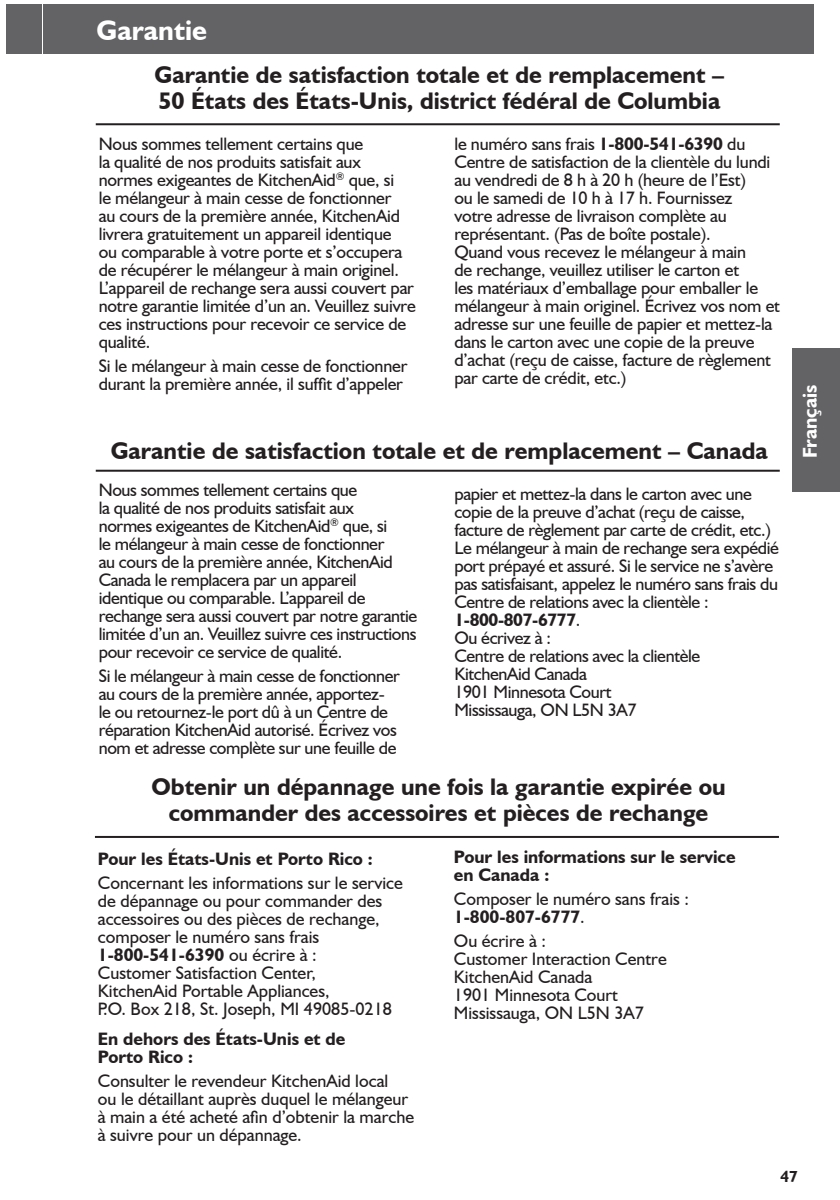
<style>
.page{position:relative;width:840px;height:1200px;background:#fff}
.page>*{position:absolute;margin:0;border:0;box-sizing:border-box;transform-origin:0 0}
.t1{font:700 28px "Humanist 521 BT";color:#fff}
.t2{font:700 24px/26px "Humanist 521 BT";color:#231f20}
.t3{font:700 20px "Humanist 521 BT";color:#fff}
.t4{font:18px/18px "Humanist 521 BT";letter-spacing:-.01em;color:#231f20}
.t5{font:700 18px/18px "Humanist 521 BT";color:#231f20}
.t6{font:700 16px "Humanist 521 BT";color:#231f20}
.s1{font-weight:700}
</style>
<div class="page">
<div style="left:6px;top:5px;width:36px;height:49px;background:#636366"></div>
<div style="left:43px;top:5px;width:770px;height:49px;background:#636366"></div>
<div style="left:792px;top:348px;width:48px;height:144px;background:#636366"></div>
<hr style="left:96px;top:123px;width:684px;height:2px;background:#231f20">
<hr style="left:96px;top:470px;width:684px;height:2px;background:#231f20">
<hr style="left:95px;top:836px;width:684px;height:2px;background:#231f20">
<hr style="left:0;top:0;width:30px;height:1px;background:#000">
<hr style="left:0;top:1199px;width:30px;height:1px;background:#000">
<h1 class="t1" style="left:97px;top:14px;width:112px">Garantie</h1>
<h2 class="t2" style="left:155px;top:62px;width:571px">Garantie de satisfaction totale et de remplacement –<br>50 États des États-Unis, district fédéral de Columbia</h2>
<p class="t4" style="left:99px;top:134px;width:319px">Nous sommes tellement certains que<br>la qualité de nos produits satisfait aux normes exigeantes de KitchenAid<sup>®</sup> que, si<br>le mélangeur à main cesse de fonctionner<br>au cours de la première année, KitchenAid livrera gratuitement un appareil identique<br>ou comparable à votre porte et s’occupera de récupérer le mélangeur à main originel.<br>L’appareil de rechange sera aussi couvert par notre garantie limitée d’un an. Veuillez suivre ces instructions pour recevoir ce service de qualité.</p>
<p class="t4" style="left:99px;top:356px;width:310px">Si le mélangeur à main cesse de fonctionner durant la première année, il suffit d’appeler</p>
<p class="t4" style="left:454px;top:135px;width:327px">le numéro sans frais <span class="s1">1-800-541-6390</span> du Centre de satisfaction de la clientèle du lundi au vendredi de 8 h à 20 h (heure de l’Est)<br>ou le samedi de 10 h à 17 h. Fournissez<br>votre adresse de livraison complète au représentant. (Pas de boîte postale).<br>Quand vous recevez le mélangeur à main<br>de rechange, veuillez utiliser le carton et<br>les matériaux d’emballage pour emballer le mélangeur à main originel. Écrivez vos nom et adresse sur une feuille de papier et mettez-la dans le carton avec une copie de la preuve d’achat (reçu de caisse, facture de règlement par carte de crédit, etc.)</p>
<h2 class="t2" style="left:111px;top:438px;width:659px">Garantie de satisfaction totale et de remplacement – Canada</h2>
<p class="t4" style="left:99px;top:481px;width:320px">Nous sommes tellement certains que<br>la qualité de nos produits satisfait aux<br>normes exigeantes de KitchenAid<sup>®</sup> que, si<br>le mélangeur à main cesse de fonctionner<br>au cours de la première année, KitchenAid Canada le remplacera par un appareil identique ou comparable. L’appareil de rechange sera aussi couvert par notre garantie limitée d’un an. Veuillez suivre ces instructions pour recevoir ce service de qualité.</p>
<p class="t4" style="left:99px;top:667px;width:303px">Si le mélangeur à main cesse de fonctionner au cours de la première année, apportez&shy;le ou retournez-le port dû à un Centre de réparation KitchenAid autorisé. Écrivez vos nom et adresse complète sur une feuille de</p>
<p class="t4" style="left:454px;top:485px;width:326px">papier et mettez-la dans le carton avec une copie de la preuve d’achat (reçu de caisse, facture de règlement par carte de crédit, etc.)<br>Le mélangeur à main de rechange sera expédié port prépayé et assuré. Si le service ne s’avère pas satisfaisant, appelez le numéro sans frais du Centre de relations avec la clientèle :<br><span class="s1">1-800-807-6777</span>.<br>Ou écrivez à :<br>Centre de relations avec la clientèle KitchenAid Canada<br>1901 Minnesota Court<br>Mississauga, ON L5N 3A7</p>
<h2 class="t2" style="left:152px;top:773px;width:576px;text-align:center">Obtenir un dépannage une fois la garantie expirée ou commander des accessoires et pièces de rechange</h2>
<p class="t5" style="left:98px;top:849px;width:276px">Pour les États-Unis et Porto Rico :</p>
<p class="t4" style="left:98px;top:873px;width:306px">Concernant les informations sur le service de dépannage ou pour commander des accessoires ou des pièces de rechange, composer le numéro sans frais <span class="s1">1-800-541-6390</span> ou écrire à :<br>Customer Satisfaction Center,<br>KitchenAid Portable Appliances,<br>P.O. Box 218, St. Joseph, MI 49085-0218</p>
<p class="t5" style="left:98px;top:1029px;width:249px">En dehors des États-Unis et de<br>Porto Rico :</p>
<p class="t4" style="left:98px;top:1071px;width:318px">Consulter le revendeur KitchenAid local<br>ou le détaillant auprès duquel le mélangeur à main a été acheté afin d’obtenir la marche à suivre pour un dépannage.</p>
<p class="t5" style="left:454px;top:847px;width:283px">Pour les informations sur le service en Canada :</p>
<p class="t4" style="left:454px;top:889px;width:237px">Composer le numéro sans frais :<br><span class="s1">1-800-807-6777</span>.</p>
<p class="t4" style="left:454px;top:931px;width:214px">Ou écrire à :<br>Customer Interaction Centre<br>KitchenAid Canada<br>1901 Minnesota Court<br>Mississauga, ON L5N 3A7</p>
<p class="t3" style="left:798px;top:458px;width:75px;rotate:-90deg">Français</p>
<p class="t6" style="left:781px;top:1167px;width:19px">47</p>
</div>
